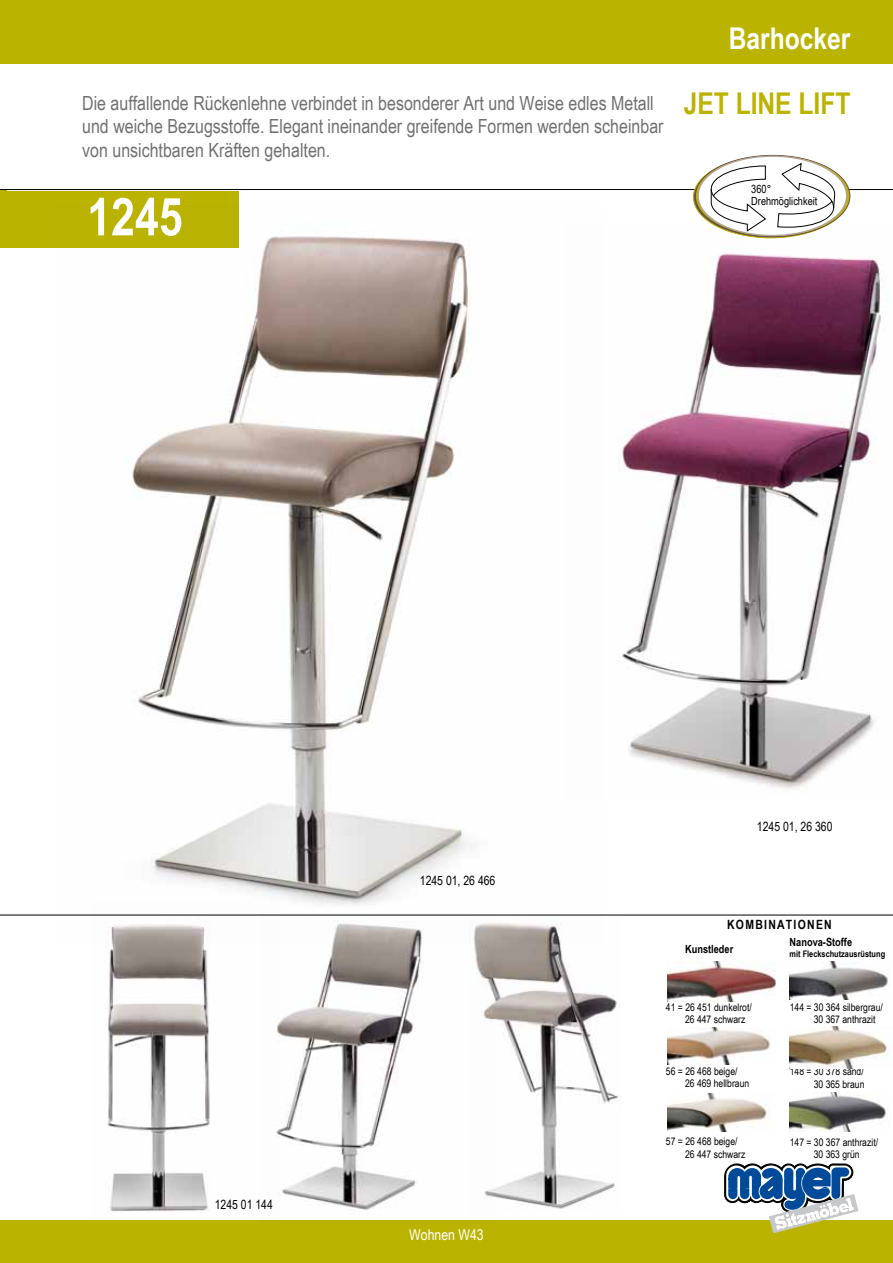
<style>
.page{position:relative;width:893px;height:1263px;background:#fff}
.page>*{position:absolute;margin:0;border:0;box-sizing:border-box;transform-origin:0 0}
.t1{font:700 52.35px "Arial Narrow";color:#fff}
.t2{font:700 30px "Arial Narrow";color:#bab300}
.t3{font:700 30px "Arial Narrow";color:#fff}
.t4{font:19.5px/23.4px "Arial Narrow";color:#707172}
.t5{font:15px "Arial Narrow";color:#fff}
.t6{font:12.75px "Arial Narrow";color:#000}
.t7{font:700 12.75px "Arial Narrow";letter-spacing:.1em;color:#000}
.t8{font:700 11.25px "Arial Narrow";color:#000}
.t9{font:11.25px/12px "Arial Narrow";color:#000}
.t10{font:10.5px/12.6px "Arial Narrow";color:#000}
.t11{font:700 9px "Arial Narrow";color:#000}
</style>
<div class="page">
<img style="left:107px;top:943px;width:103px;height:269px">
<img style="left:618px;top:223px;width:264px;height:567px">
<div style="left:0;top:0;width:893px;height:64px;background:#bab300"></div>
<div style="left:0;top:1220px;width:893px;height:43px;background:#bab300"></div>
<img style="left:276px;top:943px;width:146px;height:271px">
<div style="left:0;top:191px;width:238px;height:57px;background:#bab300"></div>
<hr style="left:0;top:915px;width:893px;height:1px;background:#000">
<div style="left:0;top:190px;width:6px;height:57px;background:#bab300"></div>
<img style="left:473px;top:943px;width:146px;height:266px">
<svg style="left:724px;top:1164px;width:134px;height:69px"></svg>
<hr style="left:0;top:189px;width:893px;height:1px;background:#000">
<svg style="left:695px;top:155px;width:155px;height:82px"></svg>
<div style="left:698px;top:156px;width:149px;height:79px;background:#fff;border-radius:50%"></div>
<svg style="left:711px;top:166px;width:55px;height:65px"></svg>
<svg style="left:777px;top:163px;width:58px;height:66px"></svg>
<img style="left:55px;top:205px;width:547px;height:738px">
<img style="left:667px;top:961px;width:109px;height:41px">
<img style="left:667px;top:1027px;width:104px;height:37px">
<img style="left:667px;top:1093px;width:102px;height:38px">
<img style="left:789px;top:961px;width:100px;height:39px">
<img style="left:789px;top:1092px;width:102px;height:39px">
<img style="left:789px;top:1027px;width:101px;height:41px">
<h3 class="t4" style="left:82px;top:91px;width:583px">Die auffallende Rückenlehne verbindet in besonderer Art und Weise edles Metall und weiche Bezugsstoffe. Elegant ineinander greifende Formen werden scheinbar von unsichtbaren Kräften gehalten.</h3>
<h1 class="t1" style="left:87px;top:177px;width:97px">1245</h1>
<h2 class="t3" style="left:729px;top:16px;width:123px">Barhocker</h2>
<h2 class="t2" style="left:684px;top:81px;width:168px">JET LINE LiFT</h2>
<p class="t9" style="left:751px;top:183px;width:68px">360°<br>Drehmöglichkeit</p>
<p class="t6" style="left:420px;top:871px;width:77px">1245 01, 26 466</p>
<p class="t6" style="left:757px;top:817px;width:77px">1245 01, 26 360</p>
<p class="t7" style="left:727px;top:914px;width:106px">KOMBINATIONEN</p>
<p class="t8" style="left:685px;top:941px;width:50px">Kunstleder</p>
<p class="t8" style="left:790px;top:933px;width:64px">Nanova-Stoffe</p>
<p class="t11" style="left:790px;top:947px;width:97px">mit Fleckschutzausrüstung</p>
<p class="t6" style="left:215px;top:1195px;width:60px">1245 01 144</p>
<h3 class="t5" style="left:409px;top:1224px;width:76px">Wohnen W43</h3>
<p class="t10" style="left:685px;top:1000px;width:68px;text-indent:-19px">41 = 26 451 dunkelrot/<br>26 447 schwarz</p>
<p class="t10" style="left:814px;top:1000px;width:71px;text-indent:-24px">144 = 30 364 silbergrau/<br>30 367 anthrazit</p>
<p class="t10" style="left:685px;top:1064px;width:66px;text-indent:-19px">56 = 26 468 beige/<br>26 469 hellbraun</p>
<p class="t10" style="left:790px;top:1065px;width:76px;text-align:right">148 = 30 378 sand/<br>30 365 braun</p>
<p class="t10" style="left:685px;top:1134px;width:62px;text-indent:-19px">57 = 26 468 beige/<br>26 447 schwarz</p>
<p class="t10" style="left:790px;top:1135px;width:90px;text-align:center">147 = 30 367 anthrazit/<br>30 363 grün</p>
</div>
